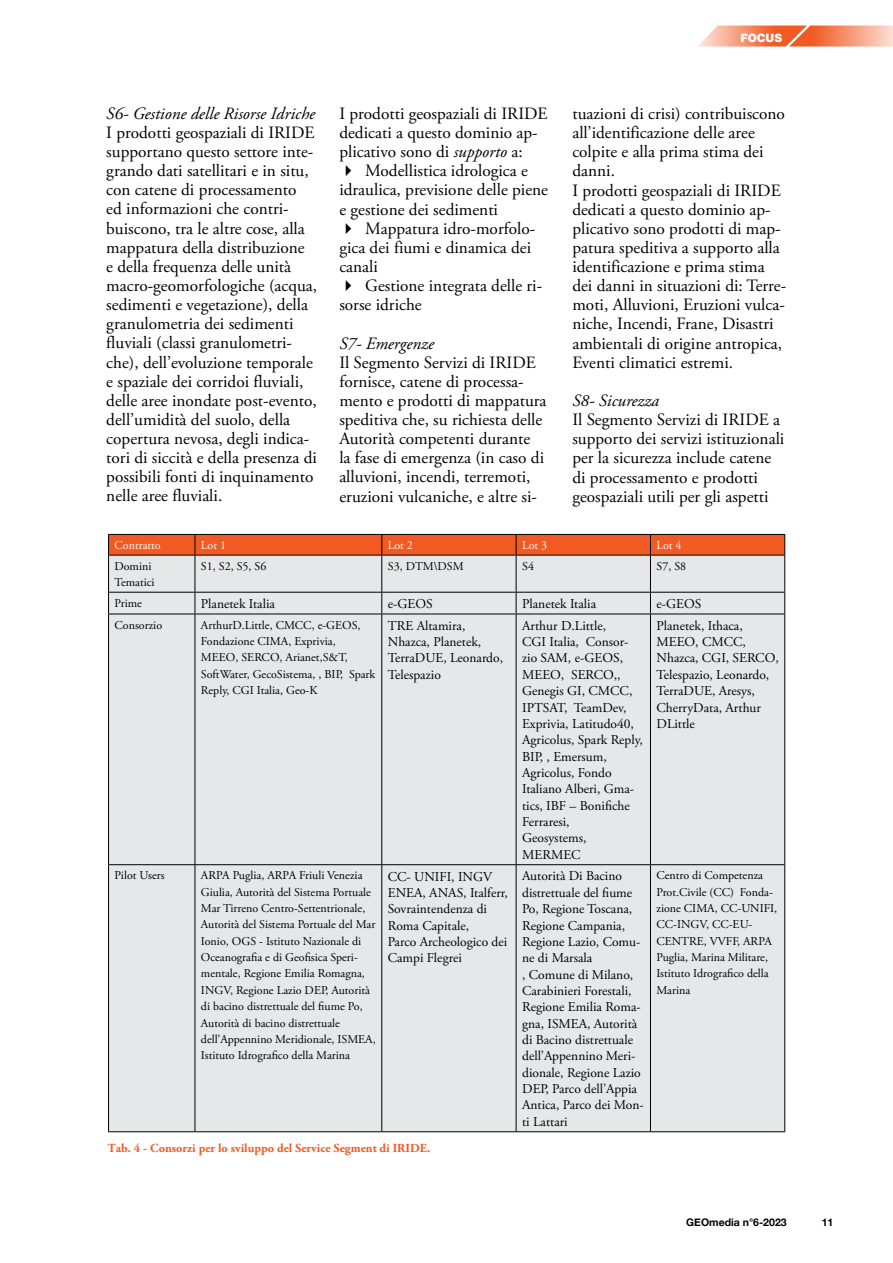
<style>
.page{position:relative;width:893px;height:1263px;background:#fff}
.page>*{position:absolute;margin:0;border:0;box-sizing:border-box;transform-origin:0 0}
.t1{font:17.25px/19.2px "Adobe Garamond Pro";letter-spacing:-.005em;color:#000}
.t2{font:italic 17.25px "Adobe Garamond Pro";color:#000}
.t3{font:13.5px/16.4px "Adobe Garamond Pro";color:#000}
.t4{font:700 12.3px "Adobe Garamond Pro";color:#f15a22}
.t5{font:12px/16.4px "Adobe Garamond Pro";color:#000}
.t6{font:12px "Adobe Garamond Pro";color:#fff}
.t7{font:900 11.55px "Helvetica Neue";color:#fff}
.t8{font:700 10.5px "Helvetica Neue";color:#000}
.s1{font-style:italic}
</style>
<div class="page">
<svg style="left:698px;top:26px;width:195px;height:21px;background:#f59875"></svg>
<div style="left:109px;top:556px;width:675px;height:575px;background:#e6e7e8"></div>
<hr style="left:108px;top:555px;width:87px;height:1px;background:#000">
<hr style="left:195px;top:555px;width:187px;height:1px;background:#000">
<hr style="left:382px;top:555px;width:134px;height:1px;background:#000">
<hr style="left:516px;top:555px;width:134px;height:1px;background:#000">
<hr style="left:650px;top:555px;width:135px;height:1px;background:#000">
<hr style="left:108px;top:592px;width:87px;height:1px;background:#000">
<hr style="left:195px;top:592px;width:187px;height:1px;background:#000">
<hr style="left:382px;top:592px;width:134px;height:1px;background:#000">
<hr style="left:516px;top:592px;width:134px;height:1px;background:#000">
<hr style="left:650px;top:592px;width:135px;height:1px;background:#000">
<hr style="left:108px;top:614px;width:87px;height:1px;background:#000">
<hr style="left:195px;top:614px;width:187px;height:1px;background:#000">
<hr style="left:382px;top:614px;width:134px;height:1px;background:#000">
<hr style="left:516px;top:614px;width:134px;height:1px;background:#000">
<hr style="left:650px;top:614px;width:135px;height:1px;background:#000">
<hr style="left:108px;top:864px;width:87px;height:1px;background:#000">
<hr style="left:195px;top:864px;width:187px;height:1px;background:#000">
<hr style="left:382px;top:864px;width:134px;height:1px;background:#000">
<hr style="left:516px;top:864px;width:134px;height:1px;background:#000">
<hr style="left:650px;top:864px;width:135px;height:1px;background:#000">
<hr style="left:108px;top:1131px;width:87px;height:1px;background:#000">
<hr style="left:195px;top:1131px;width:187px;height:1px;background:#000">
<hr style="left:382px;top:1131px;width:134px;height:1px;background:#000">
<hr style="left:516px;top:1131px;width:134px;height:1px;background:#000">
<hr style="left:650px;top:1131px;width:135px;height:1px;background:#000">
<hr style="left:108px;top:555px;width:1px;height:37px;background:#000">
<svg style="left:108px;top:593px;width:1px;height:21px"></svg>
<hr style="left:108px;top:614px;width:1px;height:250px;background:#000">
<hr style="left:108px;top:865px;width:1px;height:266px;background:#000">
<svg style="left:108px;top:534px;width:677px;height:21px;background:#e0531f"></svg>
<hr style="left:195px;top:555px;width:1px;height:37px;background:#000">
<hr style="left:381px;top:555px;width:1px;height:37px;background:#000">
<hr style="left:516px;top:555px;width:1px;height:37px;background:#000">
<hr style="left:650px;top:555px;width:1px;height:37px;background:#000">
<hr style="left:784px;top:555px;width:1px;height:37px;background:#000">
<svg style="left:195px;top:593px;width:1px;height:21px"></svg>
<svg style="left:381px;top:593px;width:1px;height:21px"></svg>
<svg style="left:516px;top:593px;width:1px;height:21px"></svg>
<svg style="left:650px;top:593px;width:1px;height:21px"></svg>
<svg style="left:784px;top:593px;width:1px;height:21px"></svg>
<hr style="left:195px;top:614px;width:1px;height:250px;background:#000">
<hr style="left:381px;top:614px;width:1px;height:250px;background:#000">
<hr style="left:516px;top:614px;width:1px;height:250px;background:#000">
<hr style="left:650px;top:614px;width:1px;height:250px;background:#000">
<hr style="left:784px;top:614px;width:1px;height:250px;background:#000">
<hr style="left:195px;top:865px;width:1px;height:266px;background:#000">
<hr style="left:381px;top:865px;width:1px;height:266px;background:#000">
<hr style="left:516px;top:865px;width:1px;height:266px;background:#000">
<hr style="left:650px;top:865px;width:1px;height:266px;background:#000">
<hr style="left:784px;top:865px;width:1px;height:266px;background:#000">
<p class="t7" style="left:740px;top:31px;width:43px">FOCUS</p>
<p class="t2" style="left:106px;top:103px;width:210px">S6- Gestione delle Risorse Idriche</p>
<p class="t1" style="left:106px;top:123px;width:212px">I prodotti geospaziali di IRIDE supportano questo settore inte&shy;grando dati satellitari e in situ, con catene di processamento<br>ed informazioni che contri&shy;buiscono, tra le altre cose, alla mappatura della distribuzione<br>e della frequenza delle unità macro-geomorfologiche (acqua, sedimenti e vegetazione), della granulometria dei sedimenti fluviali (classi granulometri&shy;che), dell’evoluzione temporale e spaziale dei corridoi fluviali, delle aree inondate post-evento, dell’umidità del suolo, della copertura nevosa, degli indica&shy;tori di siccità e della presenza di possibili fonti di inquinamento nelle aree fluviali.</p>
<p class="t1" style="left:339px;top:104px;width:210px">I prodotti geospaziali di IRIDE dedicati a questo dominio ap&shy;plicativo sono di <span class="s1">supporto</span> a:</p>
<p class="t1" style="left:339px;top:162px;width:210px">✔ Modellistica idrologica e idraulica, previsione delle piene e gestione dei sedimenti</p>
<p class="t1" style="left:339px;top:219px;width:198px">✔ Mappatura idro-morfolo&shy;gica dei fiumi e dinamica dei canali</p>
<p class="t1" style="left:339px;top:277px;width:204px">✔ Gestione integrata delle ri&shy;sorse idriche</p>
<p class="t2" style="left:339px;top:333px;width:96px">S7- Emergenze</p>
<p class="t1" style="left:339px;top:353px;width:209px">Il Segmento Servizi di IRIDE fornisce, catene di processa&shy;mento e prodotti di mappatura speditiva che, su richiesta delle<br>Autorità competenti durante<br>la fase di emergenza (in caso di alluvioni, incendi, terremoti, eruzioni vulcaniche, e altre si-</p>
<p class="t1" style="left:572px;top:105px;width:215px">tuazioni di crisi) contribuiscono all’identificazione delle aree colpite e alla prima stima dei danni.<br>I prodotti geospaziali di IRIDE dedicati a questo dominio ap&shy;plicativo sono prodotti di map&shy;patura speditiva a supporto alla identificazione e prima stima dei danni in situazioni di: Terre&shy;moti, Alluvioni, Eruzioni vulca&shy;niche, Incendi, Frane, Disastri ambientali di origine antropica,<br>Eventi climatici estremi.</p>
<p class="t2" style="left:572px;top:390px;width:88px">S8- Sicurezza</p>
<p class="t1" style="left:572px;top:411px;width:213px">Il Segmento Servizi di IRIDE a supporto dei servizi istituzionali per la sicurezza include catene di processamento e prodotti geospaziali utili per gli aspetti</p>
<p class="t6" style="left:115px;top:538px;width:48px">Contratto</p>
<p class="t6" style="left:201px;top:538px;width:27px">Lot 1</p>
<p class="t6" style="left:388px;top:538px;width:27px">Lot 2</p>
<p class="t6" style="left:522px;top:538px;width:27px">Lot 3</p>
<p class="t6" style="left:656px;top:538px;width:27px">Lot 4</p>
<p class="t5" style="left:115px;top:558px;width:42px">Domini<br>Tematici</p>
<p class="t5" style="left:201px;top:558px;width:67px">S1, S2, S5, S6</p>
<p class="t5" style="left:388px;top:558px;width:77px">S3, DTM\DSM</p>
<p class="t5" style="left:522px;top:558px;width:13px">S4</p>
<p class="t5" style="left:656px;top:558px;width:31px">S7, S8</p>
<p class="t5" style="left:115px;top:595px;width:29px">Prime</p>
<p class="t3" style="left:201px;top:596px;width:76px">Planetek Italia</p>
<p class="t3" style="left:388px;top:596px;width:46px">e-GEOS</p>
<p class="t3" style="left:522px;top:596px;width:76px">Planetek Italia</p>
<p class="t3" style="left:656px;top:596px;width:46px">e-GEOS</p>
<p class="t5" style="left:115px;top:617px;width:49px">Consorzio</p>
<p class="t5" style="left:201px;top:617px;width:176px">ArthurD.Little, CMCC, e-GEOS,<br>Fondazione CIMA, Exprivia,<br>MEEO, SERCO, Arianet,S&amp;T,<br>SoftWater, GecoSistema, , BIP, Spark<br>Reply, CGI Italia, Geo-K</p>
<p class="t3" style="left:388px;top:618px;width:117px">TRE Altamira,<br>Nhazca, Planetek,<br>TerraDUE, Leonardo,<br>Telespazio</p>
<p class="t3" style="left:522px;top:618px;width:122px">Arthur D.Little,<br>CGI Italia, Consor&shy;zio SAM, e-GEOS,<br>MEEO, SERCO,,<br>Genegis GI, CMCC,<br>IPTSAT, TeamDev,<br>Exprivia, Latitudo40,<br>Agricolus, Spark Reply,<br>BIP, , Emersum,<br>Agricolus, Fondo<br>Italiano Alberi, Gma&shy;tics, IBF – Bonifiche<br>Ferraresi,<br>Geosystems,<br>MERMEC</p>
<p class="t3" style="left:656px;top:618px;width:124px">Planetek, Ithaca,<br>MEEO, CMCC,<br>Nhazca, CGI, SERCO,<br>Telespazio, Leonardo,<br>TerraDUE, Aresys,<br>CherryData, Arthur<br>DLittle</p>
<p class="t5" style="left:115px;top:868px;width:52px">Pilot Users</p>
<p class="t5" style="left:201px;top:868px;width:176px">ARPA Puglia, ARPA Friuli Venezia Giulia, Autorità del Sistema Portuale Mar Tirreno Centro-Settentrionale, Autorità del Sistema Portuale del Mar Ionio, OGS - Istituto Nazionale di Oceanografia e di Geofisica Speri&shy;mentale, Regione Emilia Romagna, INGV, Regione Lazio DEP, Autorità di bacino distrettuale del fiume Po, Autorità di bacino distrettuale dell’Appennino Meridionale, ISMEA, Istituto Idrografico della Marina</p>
<p class="t3" style="left:388px;top:868px;width:122px">CC- UNIFI, INGV<br>ENEA, ANAS, Italferr,<br>Sovraintendenza di<br>Roma Capitale,<br>Parco Archeologico dei<br>Campi Flegrei</p>
<p class="t3" style="left:522px;top:868px;width:123px">Autorità Di Bacino distrettuale del fiume<br>Po, Regione Toscana,<br>Regione Campania,<br>Regione Lazio, Comu&shy;ne di Marsala<br>, Comune di Milano,<br>Carabinieri Forestali,<br>Regione Emilia Roma&shy;gna, ISMEA, Autorità di Bacino distrettuale dell’Appennino Meri&shy;dionale, Regione Lazio<br>DEP, Parco dell’Appia<br>Antica, Parco dei Mon&shy;ti Lattari</p>
<p class="t5" style="left:656px;top:868px;width:122px">Centro di Competenza<br>Prot.Civile (CC) Fonda&shy;zione CIMA, CC-UNIFI,<br>CC-INGV, CC-EU-<br>CENTRE, VVFF, ARPA<br>Puglia, Marina Militare,<br>Istituto Idrografico della<br>Marina</p>
<p class="t4" style="left:108px;top:1140px;width:324px">Tab. 4 - Consorzi per lo sviluppo del Service Segment di IRIDE.</p>
<p class="t8" style="left:686px;top:1214px;width:102px">GEOmedia n°6-2023</p>
<p class="t8" style="left:822px;top:1214px;width:13px">11</p>
</div>
